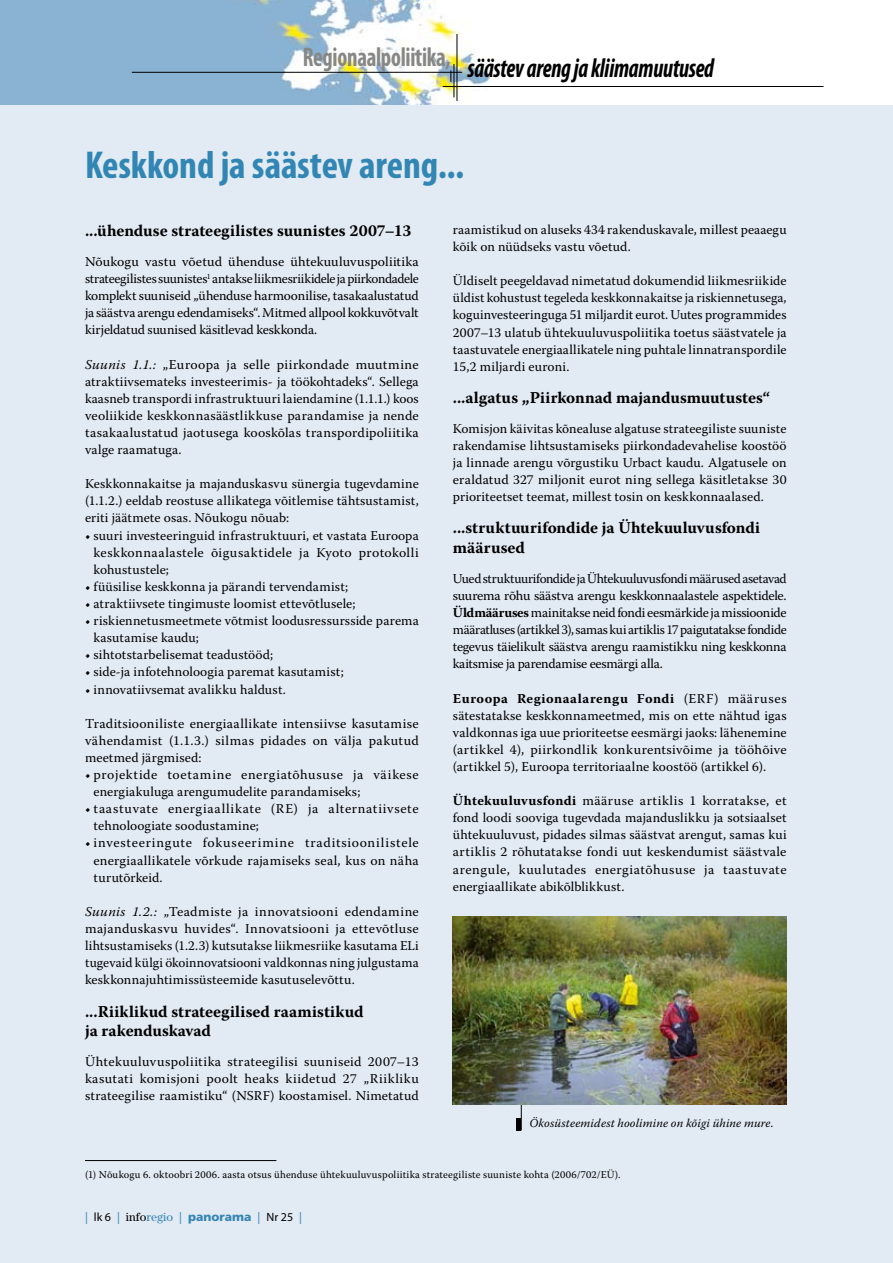
<style>
.page{position:relative;width:893px;height:1263px;background:#fff}
.page>*{position:absolute;margin:0;border:0;box-sizing:border-box;transform-origin:0 0}
.t1{font:700 condensed 39px "Myriad Pro";letter-spacing:-.005em;color:#3286b3}
.t2{font:italic 700 condensed 27px "Myriad Pro";letter-spacing:-.01em;color:#000;scale:.85 1}
.t3{font:700 16.5px/19.5px "Warnock Pro";letter-spacing:.005em;color:#000}
.t4{font:13.5px/17.1px "Warnock Pro";letter-spacing:.015em;color:#000;text-align:justify}
.t5{font:13.5px/17.1px "Warnock Pro";letter-spacing:.04em;color:#000}
.t6{font:italic 12px "Warnock Pro";letter-spacing:.01em;color:#000}
.t7{font:900 12px "Frutiger LT Std";color:#3286b3}
.t8{font:10.5px "Warnock Pro";letter-spacing:.02em;color:#000}
.s1{font-style:italic}
.s2{font-weight:700}
.s3{font-family:"Myriad Pro";font-weight:400}
.s4{font-family:"Myriad Pro";font-weight:400;color:#000}
.s5{font-family:"Century Std";font-weight:400;color:#000}
.s6{font-family:"Century Std";font-weight:400}
</style>
<div class="page">
<img style="left:0;top:0;width:824px;height:105px">
<div style="left:0;top:105px;width:893px;height:1158px;background:#e2eaf4"></div>
<hr style="left:443px;top:86px;width:380px;height:1px;background:#000">
<hr style="left:132px;top:72px;width:330px;height:1px;background:#000">
<hr style="left:457px;top:34px;width:1px;height:67px;background:#000">
<hr style="left:454px;top:64px;width:1px;height:33px;background:#000">
<svg style="left:450px;top:70px;width:1px;height:12px"></svg>
<hr style="left:85px;top:1160px;width:191px;height:1px;background:#000">
<hr style="left:517px;top:1118px;width:4px;height:12px;background:#000">
<svg style="left:521px;top:1105px;width:1px;height:25px"></svg>
<img style="left:453px;top:916px;width:334px;height:189px">
<h2 class="t2" style="left:303px;top:51px;width:485px"><sup>Regionaalpoliitika,</sup> säästev areng ja kliimamuutused</h2>
<h1 class="t1" style="left:85px;top:141px;width:381px">Keskkond ja säästev areng...</h1>
<p class="t3" style="left:85px;top:221px;width:328px">...ühenduse strateegilistes suunistes 2007–13</p>
<p class="t4" style="left:85px;top:253px;width:335px">Nõukogu vastu võetud ühenduse ühtekuuluvuspoliitika strateegilistes suunistes<sup>1</sup> antakse liikmesriikidele ja piirkondadele komplekt suuniseid „ühenduse harmoonilise, tasakaalustatud ja säästva arengu edendamiseks“. Mitmed allpool kokkuvõtvalt kirjeldatud suunised käsitlevad keskkonda.</p>
<p class="t4" style="left:85px;top:355px;width:335px"><span class="s1">Suunis 1.1.:</span> „Euroopa ja selle piirkondade muutmine atraktiivsemateks investeerimis- ja töökohtadeks“. Sellega kaasneb transpordi infrastruktuuri laiendamine (1.1.1.) koos veoliikide keskkonnasäästlikkuse parandamise ja nende tasakaalustatud jaotusega kooskõlas transpordipoliitika valge raamatuga.</p>
<p class="t4" style="left:85px;top:475px;width:335px">Keskkonnakaitse ja majanduskasvu sünergia tugevdamine (1.1.2.) eeldab reostuse allikatega võitlemise tähtsustamist, eriti jäätmete osas. Nõukogu nõuab:</p>
<p class="t4" style="left:94px;top:526px;width:327px;text-indent:-9px">• suuri investeeringuid infrastruktuuri, et vastata Euroopa keskkonnaalastele õigusaktidele ja Kyoto protokolli kohustustele;</p>
<p class="t4" style="left:85px;top:578px;width:265px">• füüsilise keskkonna ja pärandi tervendamist;</p>
<p class="t4" style="left:85px;top:595px;width:272px">• atraktiivsete tingimuste loomist ettevõtlusele;</p>
<p class="t4" style="left:94px;top:612px;width:327px;text-indent:-9px">• riskiennetusmeetmete võtmist loodusressursside parema kasutamise kaudu;</p>
<p class="t4" style="left:85px;top:646px;width:190px">• sihtotstarbelisemat teadustööd;</p>
<p class="t4" style="left:85px;top:663px;width:260px">• side-ja infotehnoloogia paremat kasutamist;</p>
<p class="t4" style="left:85px;top:680px;width:202px">• innovatiivsemat avalikku haldust.</p>
<p class="t4" style="left:85px;top:714px;width:335px">Traditsiooniliste energiaallikate intensiivse kasutamise vähendamist (1.1.3.) silmas pidades on välja pakutud meetmed järgmised:</p>
<p class="t4" style="left:94px;top:766px;width:327px;text-indent:-9px">• projektide toetamine energiatõhususe ja väikese energiakuluga arengumudelite parandamiseks;</p>
<p class="t5" style="left:94px;top:800px;width:327px;text-indent:-9px">• taastuvate energiaallikate (RE) ja alternatiivsete tehnoloogiate soodustamine;</p>
<p class="t4" style="left:94px;top:834px;width:327px;text-indent:-9px">• investeeringute fokuseerimine traditsioonilistele energiaallikatele võrkude rajamiseks seal, kus on näha turutõrkeid.</p>
<p class="t4" style="left:85px;top:903px;width:335px"><span class="s1">Suunis 1.2.:</span> „Teadmiste ja innovatsiooni edendamine majanduskasvu huvides“. Innovatsiooni ja ettevõtluse lihtsustamiseks (1.2.3) kutsutakse liikmesriike kasutama ELi tugevaid külgi ökoinnovatsiooni valdkonnas ning julgustama keskkonnajuhtimissüsteemide kasutuselevõttu.</p>
<p class="t3" style="left:85px;top:1001px;width:280px">...Riiklikud strateegilised raamistikud ja rakenduskavad</p>
<p class="t4" style="left:85px;top:1053px;width:335px">Ühtekuuluvuspoliitika strateegilisi suuniseid 2007–13 kasutati komisjoni poolt heaks kiidetud 27 „Riikliku strateegilise raamistiku“ (NSRF) koostamisel. Nimetatud</p>
<p class="t4" style="left:453px;top:221px;width:335px">raamistikud on aluseks 434 rakenduskavale, millest peaaegu kõik on nüüdseks vastu võetud.</p>
<p class="t4" style="left:453px;top:272px;width:335px">Üldiselt peegeldavad nimetatud dokumendid liikmesriikide üldist kohustust tegeleda keskkonnakaitse ja riskiennetusega, koguinvesteeringuga 51 miljardit eurot. Uutes programmides 2007–13 ulatub ühtekuuluvuspoliitika toetus säästvatele ja taastuvatele energiaallikatele ning puhtale linnatranspordile 15,2 miljardi euroni.</p>
<p class="t3" style="left:453px;top:387px;width:319px">...algatus „Piirkonnad majandusmuutustes“</p>
<p class="t4" style="left:453px;top:420px;width:335px">Komisjon käivitas kõnealuse algatuse strateegiliste suuniste rakendamise lihtsustamiseks piirkondadevahelise koostöö ja linnade arengu võrgustiku Urbact kaudu. Algatusele on eraldatud 327 miljonit eurot ning sellega käsitletakse 30 prioriteetset teemat, millest tosin on keskkonnaalased.</p>
<p class="t3" style="left:453px;top:518px;width:309px">...struktuurifondide ja Ühtekuuluvusfondi määrused</p>
<p class="t4" style="left:453px;top:570px;width:335px">Uued struktuurifondide ja Ühtekuuluvusfondi määrused asetavad suurema rõhu säästva arengu keskkonnaalastele aspektidele.<br><span class="s2">Üldmääruses</span> mainitakse neid fondi eesmärkide ja missioonide määratluses (artikkel 3), samas kui artiklis 17 paigutatakse fondide tegevus täielikult säästva arengu raamistikku ning keskkonna kaitsmise ja parendamise eesmärgi alla.</p>
<p class="t4" style="left:453px;top:689px;width:335px"><span class="s2">Euroopa Regionaalarengu Fondi</span> (ERF) määruses sätestatakse keskkonnameetmed, mis on ette nähtud igas valdkonnas iga uue prioriteetse eesmärgi jaoks: lähenemine (artikkel 4), piirkondlik konkurentsivõime ja tööhõive (artikkel 5), Euroopa territoriaalne koostöö (artikkel 6).</p>
<p class="t4" style="left:453px;top:792px;width:335px"><span class="s2">Ühtekuuluvusfondi</span> määruse artiklis 1 korratakse, et fond loodi sooviga tugevdada majanduslikku ja sotsiaalset ühtekuuluvust, pidades silmas säästvat arengut, samas kui artiklis 2 rõhutatakse fondi uut keskendumist säästvale arengule, kuulutades energiatõhususe ja taastuvate energiaallikate abikõlblikkust.</p>
<p class="t6" style="left:529px;top:1115px;width:246px">Ökosüsteemidest hoolimine on kõigi ühine mure.</p>
<p class="t8" style="left:85px;top:1168px;width:537px">(1) Nõukogu 6. oktoobri 2006. aasta otsus ühenduse ühtekuuluvuspoliitika strateegiliste suuniste kohta (2006/702/EÜ).</p>
<p class="t7" style="left:85px;top:1209px;width:219px"><span class="s3">|</span> <span class="s4">lk 6</span> <span class="s3">|</span> <span class="s5">info</span><span class="s6">regio</span> <span class="s3">|</span> panorama <span class="s3">|</span> <span class="s4">Nr 25</span> <span class="s3">|</span></p>
</div>
